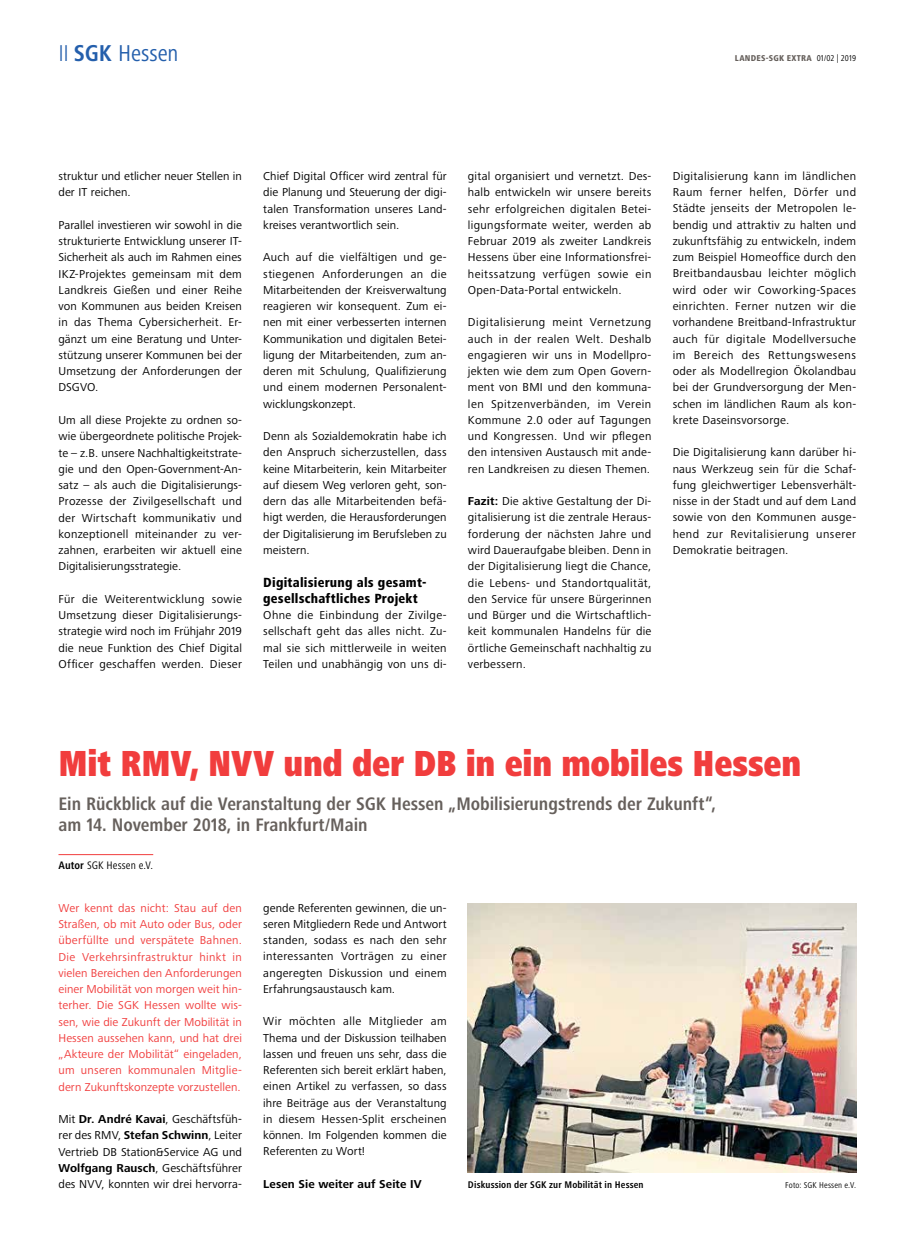
<style>
.page{position:relative;width:904px;height:1241px;background:#fff}
.page>*{position:absolute;margin:0;border:0;box-sizing:border-box;transform-origin:0 0}
.t1{font:900 condensed 37.5px "Frutiger Next Pro";letter-spacing:-.01em;color:#f13d3d;scale:.92 1}
.t2{font:condensed 23.75px "Frutiger Next Pro";color:#245fac}
.t3{font:700 condensed 18.75px/21.2px "Frutiger Next Pro";letter-spacing:-.005em;color:#66605c}
.t4{font:800 condensed 13.75px/16.2px "Frutiger Next Pro";letter-spacing:.015em;color:#000}
.t5{font:11.88px/16.2px "Frutiger Next Pro";letter-spacing:.015em;color:#000;text-align:justify}
.t6{font:11.88px/16.2px "Frutiger Next Pro";letter-spacing:.01em;color:#f13d3d;text-align:justify}
.t7{font:700 11.88px "Frutiger Next Pro";letter-spacing:.005em;color:#000}
.t8{font:condensed 11.25px "Frutiger Next Pro";letter-spacing:.01em;color:#000}
.t9{font:700 condensed 10px "Frutiger Next Pro";letter-spacing:.015em;color:#000}
.t10{font:800 condensed 8.75px "Frutiger Next Pro";letter-spacing:.03em;color:#66605c}
.t11{font:condensed 8.75px "Frutiger Next Pro";letter-spacing:.02em;color:#000}
.s1{font-weight:300}
.s2{font-weight:700}
.s3{font-weight:400;color:#000}
</style>
<div class="page">
<hr style="left:58px;top:854px;width:95px;height:1px;background:#f13d3d">
<img style="left:468px;top:903px;width:388px;height:268px">
<h2 class="t2" style="left:58px;top:40px;width:121px"><span class="s1">II</span> <span class="s2">SGK</span> Hessen</h2>
<p class="t10" style="left:735px;top:53px;width:123px">LANDES-SGK EXTRA <span class="s3">01/02 | 2019</span></p>
<p class="t5" style="left:58px;top:168px;width:185px">struktur und etlicher neuer Stellen in der IT reichen.</p>
<p class="t5" style="left:58px;top:217px;width:185px">Parallel investieren wir sowohl in die strukturierte Entwicklung unserer IT-Sicherheit als auch im Rahmen eines IKZ-Projektes gemeinsam mit dem Landkreis Gießen und einer Reihe von Kommunen aus beiden Kreisen in das Thema Cybersicherheit. Er&shy;gänzt um eine Beratung und Unter&shy;stützung unserer Kommunen bei der Umsetzung der Anforderungen der DSGVO.</p>
<p class="t5" style="left:58px;top:412px;width:185px">Um all diese Projekte zu ordnen so&shy;wie übergeordnete politische Projek&shy;te – z.B. unsere Nachhaltigkeitstrate&shy;gie und den Open-Government-An&shy;satz – als auch die Digitalisierungs-Prozesse der Zivilgesellschaft und der Wirtschaft kommunikativ und konzeptionell miteinander zu ver&shy;zahnen, erarbeiten wir aktuell eine Digitalisierungsstrategie.</p>
<p class="t5" style="left:58px;top:590px;width:185px">Für die Weiterentwicklung sowie Umsetzung dieser Digitalisierungs&shy;strategie wird noch im Frühjahr 2019 die neue Funktion des Chief Digital Officer geschaffen werden. Dieser</p>
<p class="t5" style="left:263px;top:168px;width:185px">Chief Digital Officer wird zentral für die Planung und Steuerung der digi&shy;talen Transformation unseres Land&shy;kreises verantwortlich sein.</p>
<p class="t5" style="left:263px;top:249px;width:185px">Auch auf die vielfältigen und ge&shy;stiegenen Anforderungen an die Mitarbeitenden der Kreisverwaltung reagieren wir konsequent. Zum ei&shy;nen mit einer verbesserten internen Kommunikation und digitalen Betei&shy;ligung der Mitarbeitenden, zum an&shy;deren mit Schulung, Qualifizierung und einem modernen Personalent&shy;wicklungskonzept.</p>
<p class="t5" style="left:263px;top:428px;width:185px">Denn als Sozialdemokratin habe ich den Anspruch sicherzustellen, dass keine Mitarbeiterin, kein Mitarbeiter auf diesem Weg verloren geht, son&shy;dern das alle Mitarbeitenden befä&shy;higt werden, die Herausforderungen der Digitalisierung im Berufsleben zu meistern.</p>
<p class="t4" style="left:263px;top:574px;width:165px">Digitalisierung als gesamt&shy;gesellschaftliches Projekt</p>
<p class="t5" style="left:263px;top:607px;width:185px">Ohne die Einbindung der Zivilge&shy;sellschaft geht das alles nicht. Zu&shy;mal sie sich mittlerweile in weiten Teilen und unabhängig von uns di-</p>
<p class="t5" style="left:468px;top:168px;width:185px">gital organisiert und vernetzt. Des&shy;halb entwickeln wir unsere bereits sehr erfolgreichen digitalen Betei&shy;ligungsformate weiter, werden ab Februar 2019 als zweiter Landkreis Hessens über eine Informationsfrei&shy;heitssatzung verfügen sowie ein Open-Data-Portal entwickeln.</p>
<p class="t5" style="left:468px;top:314px;width:185px">Digitalisierung meint Vernetzung auch in der realen Welt. Deshalb engagieren wir uns in Modellpro&shy;jekten wie dem zum Open Govern&shy;ment von BMI und den kommuna&shy;len Spitzenverbänden, im Verein Kommune 2.0 oder auf Tagungen und Kongressen. Und wir pflegen den intensiven Austausch mit ande&shy;ren Landkreisen zu diesen Themen.</p>
<p class="t5" style="left:468px;top:493px;width:185px"><span class="s2">Fazit:</span> Die aktive Gestaltung der Di&shy;gitalisierung ist die zentrale Heraus&shy;forderung der nächsten Jahre und wird Daueraufgabe bleiben. Denn in der Digitalisierung liegt die Chance, die Lebens- und Standortqualität, den Service für unsere Bürgerinnen und Bürger und die Wirtschaftlich&shy;keit kommunalen Handelns für die örtliche Gemeinschaft nachhaltig zu verbessern.</p>
<p class="t5" style="left:672px;top:168px;width:185px">Digitalisierung kann im ländlichen Raum ferner helfen, Dörfer und Städte jenseits der Metropolen le&shy;bendig und attraktiv zu halten und zukunftsfähig zu entwickeln, indem zum Beispiel Homeoffice durch den Breitbandausbau leichter möglich wird oder wir Coworking-Spaces einrichten. Ferner nutzen wir die vorhandene Breitband-Infrastruktur auch für digitale Modellversuche im Bereich des Rettungswesens oder als Modellregion Ökolandbau bei der Grundversorgung der Men&shy;schen im ländlichen Raum als kon&shy;krete Daseinsvorsorge.</p>
<p class="t5" style="left:672px;top:444px;width:185px">Die Digitalisierung kann darüber hi&shy;naus Werkzeug sein für die Schaf&shy;fung gleichwertiger Lebensverhält&shy;nisse in der Stadt und auf dem Land sowie von den Kommunen ausge&shy;hend zur Revitalisierung unserer Demokratie beitragen.</p>
<h1 class="t1" style="left:58px;top:742px;width:808px">Mit RMV, NVV und der DB in ein mobiles Hessen</h1>
<h3 class="t3" style="left:58px;top:793px;width:659px">Ein Rückblick auf die Veranstaltung der SGK Hessen „Mobilisierungstrends der Zukunft“, am 14. November 2018, in Frankfurt/Main</h3>
<p class="t8" style="left:58px;top:858px;width:96px"><span class="s2">Autor</span> SGK Hessen e.V.</p>
<p class="t6" style="left:58px;top:899px;width:185px">Wer kennt das nicht: Stau auf den Straßen, ob mit Auto oder Bus, oder überfüllte und verspätete Bahnen.<br>Die Verkehrsinfrastruktur hinkt in vielen Bereichen den Anforderungen einer Mobilität von morgen weit hin&shy;terher. Die SGK Hessen wollte wis&shy;sen, wie die Zukunft der Mobilität in Hessen aussehen kann, und hat drei „Akteure der Mobilität“ eingeladen, um unseren kommunalen Mitglie&shy;dern Zukunftskonzepte vorzustellen.</p>
<p class="t5" style="left:58px;top:1110px;width:185px">Mit <span class="s2">Dr. André Kavai</span>, Geschäftsfüh&shy;rer des RMV, <span class="s2">Stefan Schwinn</span>, Leiter Vertrieb DB Station&amp;Service AG und <span class="s2">Wolfgang Rausch</span>, Geschäftsführer des NVV, konnten wir drei hervorra-</p>
<p class="t5" style="left:263px;top:899px;width:185px">gende Referenten gewinnen, die un&shy;seren Mitgliedern Rede und Antwort standen, sodass es nach den sehr interessanten Vorträgen zu einer angeregten Diskussion und einem Erfahrungsaustausch kam.</p>
<p class="t5" style="left:263px;top:1013px;width:185px">Wir möchten alle Mitglieder am Thema und der Diskussion teilhaben lassen und freuen uns sehr, dass die Referenten sich bereit erklärt haben, einen Artikel zu verfassen, so dass ihre Beiträge aus der Veranstaltung in diesem Hessen-Split erscheinen können. Im Folgenden kommen die Referenten zu Wort!</p>
<p class="t7" style="left:263px;top:1177px;width:160px">Lesen Sie weiter auf Seite IV</p>
<p class="t9" style="left:468px;top:1178px;width:177px">Diskussion der SGK zur Mobilität in Hessen</p>
<p class="t11" style="left:785px;top:1179px;width:72px">Foto: SGK Hessen e.V.</p>
</div>
